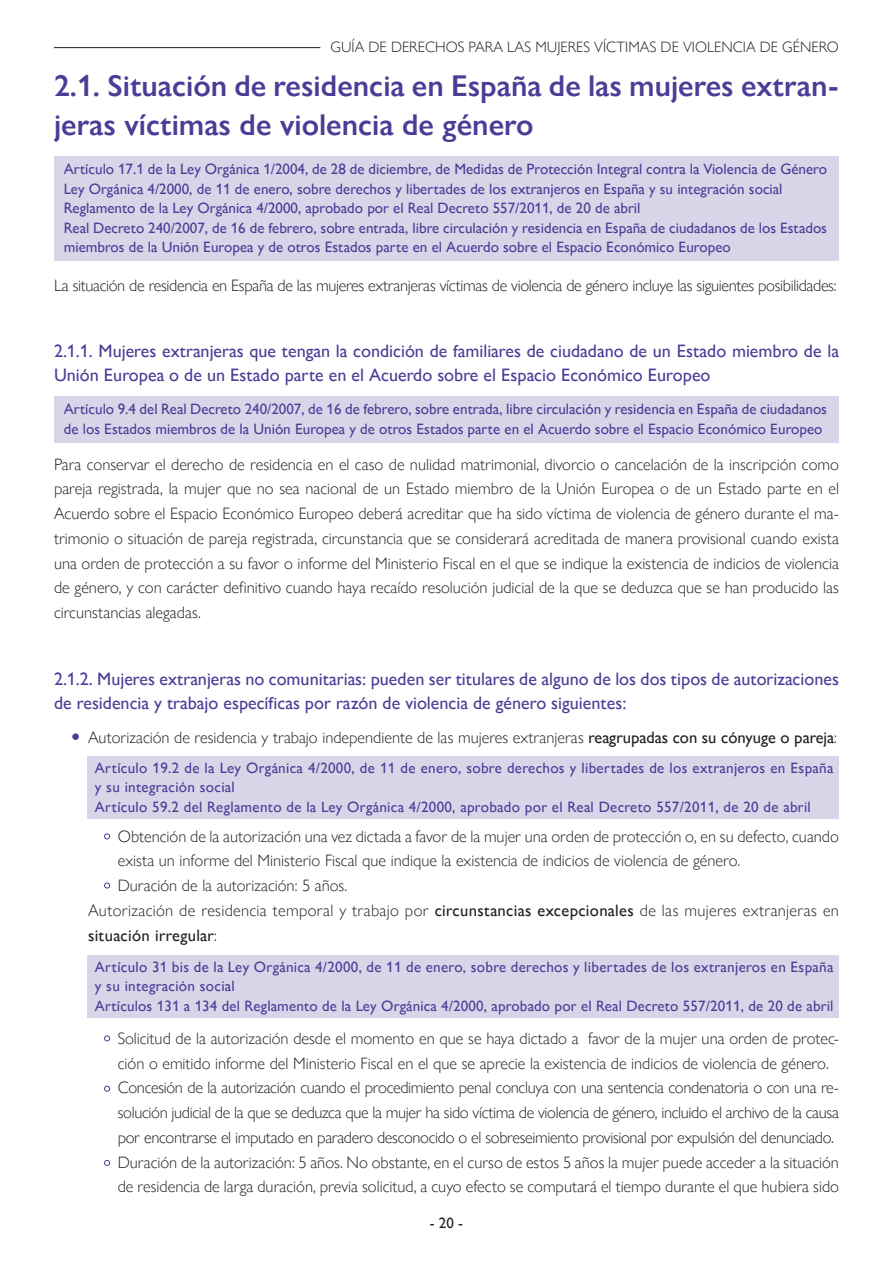
<style>
.page{position:relative;width:893px;height:1263px;background:#fff}
.page>*{position:absolute;margin:0;border:0;box-sizing:border-box;transform-origin:0 0}
.titulo2{font:600 30px/39px "Gill Sans Nova";color:#4b3d96}
.titulo3{font:500 18px/24px "Gill Sans Nova";color:#4b3d96}
.t1{font:300 16.5px/24.8px "Gill Sans Nova";color:#231f20}
.t2{font:300 16.5px "Gill Sans Nova";letter-spacing:-.02em;color:#231f20}
.t3{font:300 16.5px/24.8px "Gill Sans Nova";letter-spacing:.02em;color:#231f20}
.t4{font:500 15px/19.5px "Gill Sans Nova";color:#4b3d96}
.t5{font:500 15px/19.5px "Gill Sans Nova";letter-spacing:.02em;color:#4b3d96}
.t6{font:300 15px "Gill Sans Nova";color:#231f20}
.t7{font:500 15px "Gill Sans Nova";color:#231f20}
.s1{font-weight:500}
</style>
<div class="page">
<hr style="left:54px;top:47px;width:266px;height:1px;background:#231f20">
<div style="left:72px;top:733px;width:7px;height:7px;background:#4b3d96;border-radius:50%"></div>
<div style="left:54px;top:156px;width:785px;height:105px;background:#d9d5e9"></div>
<div style="left:54px;top:396px;width:785px;height:46px;background:#d9d5e9"></div>
<div style="left:88px;top:756px;width:751px;height:63px;background:#d9d5e9"></div>
<svg style="left:104px;top:833px;width:6px;height:6px"></svg>
<svg style="left:104px;top:882px;width:6px;height:6px"></svg>
<svg style="left:104px;top:1035px;width:6px;height:6px"></svg>
<svg style="left:104px;top:1086px;width:6px;height:5px"></svg>
<svg style="left:104px;top:1160px;width:6px;height:6px"></svg>
<div style="left:88px;top:955px;width:751px;height:62px;background:#d9d5e9"></div>
<p class="t6" style="left:331px;top:38px;width:510px">GUÍA DE DERECHOS PARA LAS MUJERES VÍCTIMAS DE VIOLENCIA DE GÉNERO</p>
<p class="titulo2" style="left:54px;top:66px;width:786px">2.1. Situación de residencia en España de las mujeres extran&shy;jeras víctimas de violencia de género</p>
<p class="t4" style="left:64px;top:159px;width:765px">Artículo 17.1 de la Ley Orgánica 1/2004, de 28 de diciembre, de Medidas de Protección Integral contra la Violencia de Género</p>
<p class="t4" style="left:64px;top:179px;width:720px">Ley Orgánica 4/2000, de 11 de enero, sobre derechos y libertades de los extranjeros en España y su integración social</p>
<p class="t4" style="left:64px;top:198px;width:578px">Reglamento de la Ley Orgánica 4/2000, aprobado por el Real Decreto 557/2011, de 20 de abril</p>
<p class="t4" style="left:64px;top:218px;width:765px">Real Decreto 240/2007, de 16 de febrero, sobre entrada, libre circulación y residencia en España de ciudadanos de los Estados miembros de la Unión Europea y de otros Estados parte en el Acuerdo sobre el Espacio Económico Europeo</p>
<p class="t2" style="left:54px;top:275px;width:784px">La situación de residencia en España de las mujeres extranjeras víctimas de violencia de género incluye las siguientes posibilidades:</p>
<p class="titulo3" style="left:54px;top:339px;width:786px">2.1.1. Mujeres extranjeras que tengan la condición de familiares de ciudadano de un Estado miembro de la<br>Unión Europea o de un Estado parte en el Acuerdo sobre el Espacio Económico Europeo</p>
<p class="t4" style="left:64px;top:399px;width:765px">Artículo 9.4 del Real Decreto 240/2007, de 16 de febrero, sobre entrada, libre circulación y residencia en España de ciudadanos de los Estados miembros de la Unión Europea y de otros Estados parte en el Acuerdo sobre el Espacio Económico Europeo</p>
<p class="t1" style="left:54px;top:451px;width:787px;text-align:justify">Para conservar el derecho de residencia en el caso de nulidad matrimonial, divorcio o cancelación de la inscripción como pareja registrada, la mujer que no sea nacional de un Estado miembro de la Unión Europea o de un Estado parte en el Acuerdo sobre el Espacio Económico Europeo deberá acreditar que ha sido víctima de violencia de género durante el ma&shy;trimonio o situación de pareja registrada, circunstancia que se considerará acreditada de manera provisional cuando exista una orden de protección a su favor o informe del Ministerio Fiscal en el que se indique la existencia de indicios de violencia de género, y con carácter definitivo cuando haya recaído resolución judicial de la que se deduzca que se han producido las circunstancias alegadas.</p>
<p class="titulo3" style="left:54px;top:667px;width:786px">2.1.2. Mujeres extranjeras no comunitarias: pueden ser titulares de alguno de los dos tipos de autorizaciones de residencia y trabajo específicas por razón de violencia de género siguientes:</p>
<p class="t1" style="left:88px;top:724px;width:750px">Autorización de residencia y trabajo independiente de las mujeres extranjeras <span class="s1">reagrupadas con su cónyuge o pareja</span>:</p>
<p class="t5" style="left:95px;top:758px;width:740px">Artículo 19.2 de la Ley Orgánica 4/2000, de 11 de enero, sobre derechos y libertades de los extranjeros en España y su integración social</p>
<p class="t5" style="left:95px;top:797px;width:717px">Artículo 59.2 del Reglamento de la Ley Orgánica 4/2000, aprobado por el Real Decreto 557/2011, de 20 de abril</p>
<p class="t1" style="left:118px;top:823px;width:723px">Obtención de la autorización una vez dictada a favor de la mujer una orden de protección o, en su defecto, cuando exista un informe del Ministerio Fiscal que indique la existencia de indicios de violencia de género.</p>
<p class="t1" style="left:118px;top:873px;width:231px">Duración de la autorización: 5 años.</p>
<p class="t3" style="left:88px;top:898px;width:752px">Autorización de residencia temporal y trabajo por <span class="s1">circunstancias excepcionales</span> de las mujeres extranjeras en <span class="s1">situación irregular</span>:</p>
<p class="t5" style="left:95px;top:957px;width:740px">Artículo 31 bis de la Ley Orgánica 4/2000, de 11 de enero, sobre derechos y libertades de los extranjeros en España y su integración social</p>
<p class="t4" style="left:95px;top:996px;width:740px">Artículos 131 a 134 del Reglamento de la Ley Orgánica 4/2000, aprobado por el Real Decreto 557/2011, de 20 de abril</p>
<p class="t1" style="left:118px;top:1026px;width:723px">Solicitud de la autorización desde el momento en que se haya dictado a favor de la mujer una orden de protec&shy;ción o emitido informe del Ministerio Fiscal en el que se aprecie la existencia de indicios de violencia de género.</p>
<p class="t1" style="left:118px;top:1075px;width:723px;text-align:justify">Concesión de la autorización cuando el procedimiento penal concluya con una sentencia condenatoria o con una re&shy;solución judicial de la que se deduzca que la mujer ha sido víctima de violencia de género, incluido el archivo de la causa por encontrarse el imputado en paradero desconocido o el sobreseimiento provisional por expulsión del denunciado.</p>
<p class="t1" style="left:118px;top:1149px;width:723px">Duración de la autorización: 5 años. No obstante, en el curso de estos 5 años la mujer puede acceder a la situación de residencia de larga duración, previa solicitud, a cuyo efecto se computará el tiempo durante el que hubiera sido</p>
<p class="t7" style="left:430px;top:1213px;width:35px">- 20 -</p>
</div>
